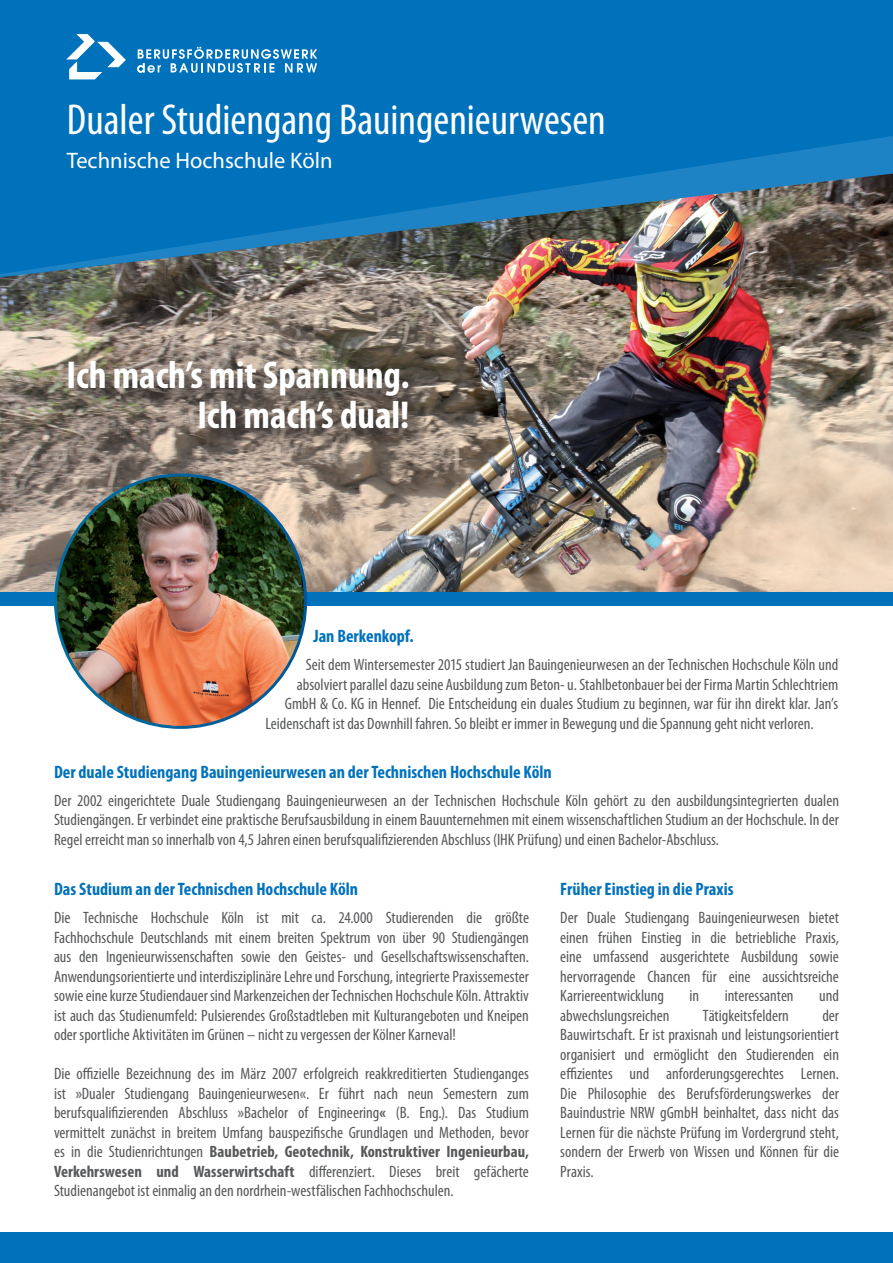
<style>
.page{position:relative;width:893px;height:1263px;background:#fff}
.page>*{position:absolute;margin:0;border:0;box-sizing:border-box;transform-origin:0 0}
.t1{font:condensed 43.5px "Myriad Pro";color:#fff}
.t2{font:700 condensed 39px "Myriad Pro";color:#fff}
.t3{font:22.5px "Myriad Pro";color:#fff}
.t4{font:700 condensed 18px "Myriad Pro";color:#0072bc}
.t5{font:condensed 16.5px/19.5px "Myriad Pro";color:#57585a;text-align:justify}
.s1{font-weight:700;color:#787a7d}
.s2{font-weight:700}
</style>
<div class="page">
<img style="left:0;top:279px;width:893px;height:313px">
<div style="left:0;top:0;width:893px;height:133px;background:#0072bc"></div>
<img style="left:0;top:133px;width:893px;height:146px">
<svg style="left:67px;top:34px;width:59px;height:45px"></svg>
<svg style="left:137px;top:47px;width:180px;height:26px;background:#499acf"></svg>
<div style="left:71px;top:364px;width:355px;height:82px;background:#231f20;opacity:.75"></div>
<div style="left:0;top:592px;width:893px;height:13px;background:#0072bc"></div>
<img style="left:56px;top:475px;width:250px;height:252px">
<div style="left:0;top:1232px;width:893px;height:31px;background:#0072bc"></div>
<p class="t1" style="left:67px;top:93px;width:541px">Dualer Studiengang Bauingenieurwesen</p>
<p class="t3" style="left:67px;top:147px;width:267px">Technische Hochschule Köln</p>
<p class="t2" style="left:67px;top:351px;width:344px">Ich mach’s mit Spannung.</p>
<p class="t2" style="left:197px;top:390px;width:214px">Ich mach’s dual!</p>
<p class="t4" style="left:313px;top:625px;width:102px">Jan Berkenkopf.</p>
<p class="t5" style="left:306px;top:655px;width:534px">Seit dem Wintersemester 2015 studiert Jan Bauingenieurwesen an der Technischen Hochschule Köln und</p>
<p class="t5" style="left:297px;top:674px;width:543px">absolviert parallel dazu seine Ausbildung zum Beton- u. Stahlbetonbauer bei der Firma Martin Schlechtriem</p>
<p class="t5" style="left:285px;top:694px;width:555px">GmbH &amp; Co. KG in Hennef. Die Entscheidung ein duales Studium zu beginnen, war für ihn direkt klar. Jan’s</p>
<p class="t5" style="left:265px;top:713px;width:550px">Leidenschaft ist das Downhill fahren. So bleibt er immer in Bewegung und die Spannung geht nicht verloren.</p>
<p class="t4" style="left:54px;top:761px;width:499px">Der duale Studiengang Bauingenieurwesen an der Technischen Hochschule Köln</p>
<p class="t5" style="left:54px;top:790px;width:786px">Der 2002 eingerichtete Duale Studiengang Bauingenieurwesen an der Technischen Hochschule Köln gehört zu den ausbildungsintegrierten dualen Studiengängen. Er verbindet eine praktische Berufsausbildung in einem Bauunternehmen mit einem wissenschaftlichen Studium an der Hochschule. In der Regel erreicht man so innerhalb von 4,5 Jahren einen berufsqualifizierenden Abschluss (IHK Prüfung) und einen Bachelor-Abschluss.</p>
<p class="t4" style="left:560px;top:878px;width:175px">Früher Einstieg in die Praxis</p>
<p class="t5" style="left:560px;top:908px;width:280px">Der Duale Studiengang Bauingenieurwesen bietet einen frühen Einstieg in die betriebliche Praxis, eine umfassend ausgerichtete Ausbildung sowie hervorragende Chancen für eine aussichtsreiche Karriereentwicklung</p>
<p class="t4" style="left:54px;top:878px;width:306px">Das Studium an der Technischen Hochschule Köln</p>
<p class="t5" style="left:54px;top:908px;width:476px">Die Technische Hochschule Köln ist mit ca. 24.000 Studierenden die größte Fachhochschule Deutschlands mit einem breiten Spektrum von über 90 Studiengängen aus den Ingenieurwissenschaften sowie den Geistes- und Gesellschaftswissenschaften.<br>Anwendungsorientierte und interdisziplinäre Lehre und Forschung, integrierte Praxissemester sowie eine kurze Studiendauer sind Markenzeichen der Technischen Hochschule Köln. Attraktiv ist auch das Studienumfeld: Pulsierendes Großstadtleben mit Kulturangeboten und Kneipen oder sportliche Aktivitäten im Grünen – nicht zu vergessen der Kölner Karneval!</p>
<p class="t5" style="left:54px;top:1064px;width:476px">Die offizielle Bezeichnung des im März 2007 erfolgreich reakkreditierten Studienganges ist <span class="s1">»</span>Dualer Studiengang Bauingenieurwesen<span class="s1">«</span>. Er führt nach neun Semestern zum berufsqualifizierenden Abschluss <span class="s1">»</span>Bachelor of Engineering<span class="s2">«</span> (B. Eng.). Das Studium vermittelt zunächst in breitem Umfang bauspezifische Grundlagen und Methoden, bevor es in die Studienrichtungen <span class="s2">Baubetrieb, Geotechnik, Konstruktiver Ingenieurbau, Verkehrswesen und Wasserwirtschaft</span> differenziert. Dieses breit gefächerte Studienangebot ist einmalig an den nordrhein-westfälischen Fachhochschulen.</p>
<p class="t5" style="left:689px;top:986px;width:11px">in</p>
<p class="t5" style="left:725px;top:986px;width:70px">interessanten</p>
<p class="t5" style="left:819px;top:986px;width:21px">und</p>
<p class="t5" style="left:560px;top:1005px;width:111px">abwechslungsreichen</p>
<p class="t5" style="left:703px;top:1005px;width:88px">Tätigkeitsfeldern</p>
<p class="t5" style="left:560px;top:1005px;width:280px;text-indent:262px">der Bauwirtschaft. Er ist praxisnah und leistungsorientiert organisiert und ermöglicht den Studierenden ein effizientes und anforderungsgerechtes Lernen.<br>Die Philosophie des Berufsförderungswerkes der Bauindustrie NRW gGmbH beinhaltet, dass nicht das Lernen für die nächste Prüfung im Vordergrund steht, sondern der Erwerb von Wissen und Können für die Praxis.</p>
</div>
